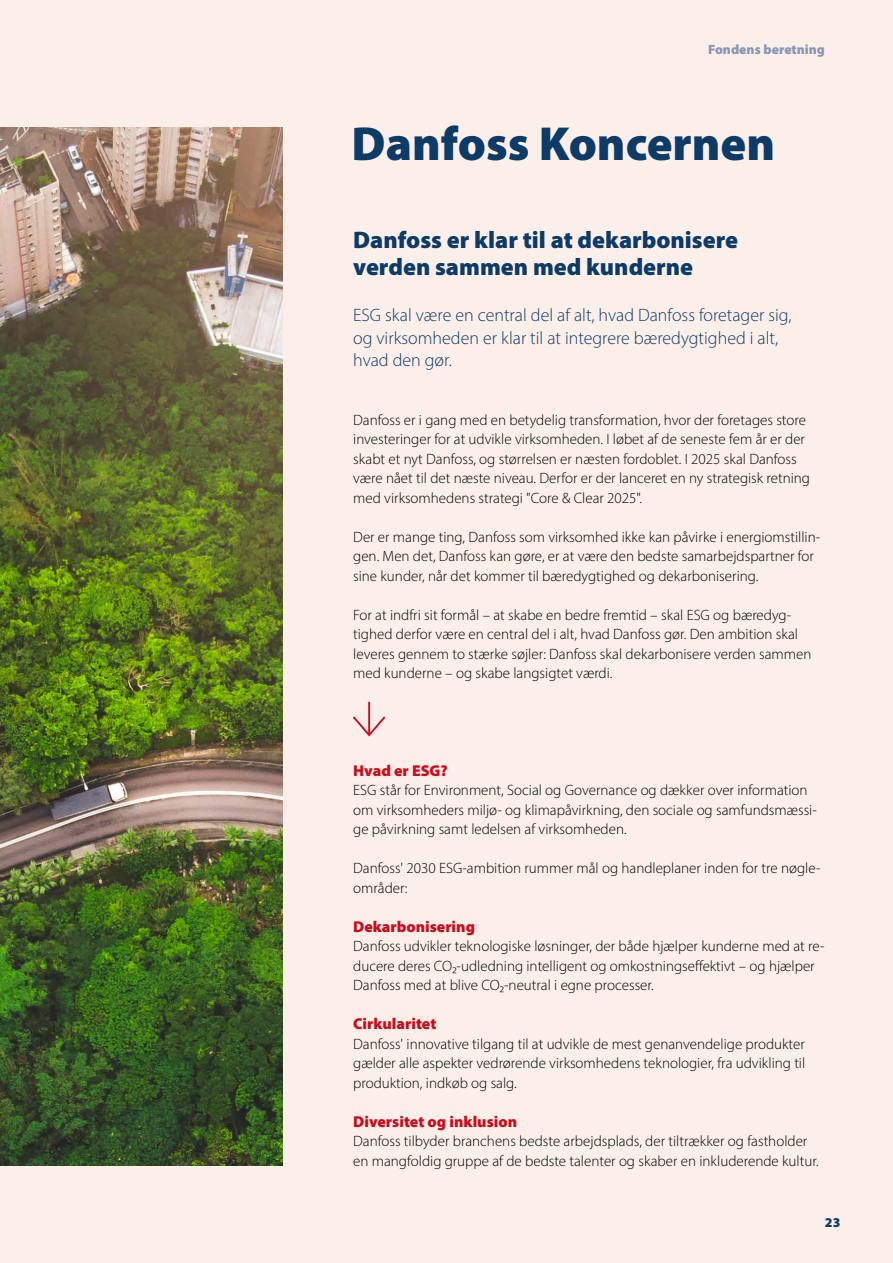
<style>
.page{position:relative;width:893px;height:1263px;background:#fcefea}
.page>*{position:absolute;margin:0;border:0;box-sizing:border-box;transform-origin:0 0}
.t1{font:900 48px "Myriad Pro";color:#0b3b66}
.t2{font:900 24px/27px "Myriad Pro";color:#0b3b66}
.t3{font:300 18px/22.5px "Myriad Pro";color:#0b3b66}
.t4{font:900 15.75px "Myriad Pro";color:#d00a1a}
.t5{font:300 15px/19.5px "Myriad Pro";color:#000}
.t6{font:900 13.5px "Myriad Pro";color:#8896b6}
.t7{font:900 13.5px "Myriad Pro";color:#0b3b66}
</style>
<div class="page">
<img style="left:0;top:128px;width:282px;height:1037px">
<svg style="left:353px;top:714px;width:33px;height:23px"></svg>
<hr style="left:368px;top:702px;width:2px;height:32px;background:#d00a1a">
<p class="t6" style="left:708px;top:40px;width:118px">Fondens beretning</p>
<h1 class="t1" style="left:352px;top:112px;width:425px">Danfoss Koncernen</h1>
<h2 class="t2" style="left:353px;top:225px;width:386px">Danfoss er klar til at dekarbonisere verden sammen med kunderne</h2>
<p class="t3" style="left:353px;top:304px;width:440px">ESG skal være en central del af alt, hvad Danfoss foretager sig, og virksomheden er klar til at integrere bæredygtighed i alt, hvad den gør.</p>
<p class="t5" style="left:353px;top:410px;width:458px">Danfoss er i gang med en betydelig transformation, hvor der foretages store investeringer for at udvikle virksomheden. I løbet af de seneste fem år er der skabt et nyt Danfoss, og størrelsen er næsten fordoblet. I 2025 skal Danfoss være nået til det næste niveau. Derfor er der lanceret en ny strategisk retning med virksomhedens strategi "Core &amp; Clear 2025".</p>
<p class="t5" style="left:353px;top:527px;width:468px">Der er mange ting, Danfoss som virksomhed ikke kan påvirke i energiomstillin&shy;gen. Men det, Danfoss kan gøre, er at være den bedste samarbejdspartner for sine kunder, når det kommer til bæredygtighed og dekarbonisering.</p>
<p class="t5" style="left:353px;top:605px;width:460px">For at indfri sit formål – at skabe en bedre fremtid – skal ESG og bæredyg&shy;tighed derfor være en central del i alt, hvad Danfoss gør. Den ambition skal leveres gennem to stærke søjler: Danfoss skal dekarbonisere verden sammen med kunderne – og skabe langsigtet værdi.</p>
<p class="t4" style="left:353px;top:760px;width:96px">Hvad er ESG?</p>
<p class="t5" style="left:353px;top:780px;width:465px">ESG står for Environment, Social og Governance og dækker over information om virksomheders miljø- og klimapåvirkning, den sociale og samfundsmæssi&shy;ge påvirkning samt ledelsen af virksomheden.</p>
<p class="t5" style="left:353px;top:858px;width:469px">Danfoss' 2030 ESG-ambition rummer mål og handleplaner inden for tre nøgle&shy;områder:</p>
<p class="t4" style="left:353px;top:916px;width:123px">Dekarbonisering</p>
<p class="t5" style="left:353px;top:936px;width:473px">Danfoss udvikler teknologiske løsninger, der både hjælper kunderne med at re&shy;ducere deres CO₂-udledning intelligent og omkostningseffektivt – og hjælper<br>Danfoss med at blive CO₂-neutral i egne processer.</p>
<p class="t4" style="left:353px;top:1013px;width:85px">Cirkularitet</p>
<p class="t5" style="left:353px;top:1034px;width:454px;text-align:justify">Danfoss' innovative tilgang til at udvikle de mest genanvendelige produkter gælder alle aspekter vedrørende virksomhedens teknologier, fra udvikling til produktion, indkøb og salg.</p>
<p class="t4" style="left:353px;top:1111px;width:165px">Diversitet og inklusion</p>
<p class="t5" style="left:353px;top:1131px;width:467px">Danfoss tilbyder branchens bedste arbejdsplads, der tiltrækker og fastholder en mangfoldig gruppe af de bedste talenter og skaber en inkluderende kultur.</p>
<p class="t7" style="left:825px;top:1213px;width:17px">23</p>
</div>
